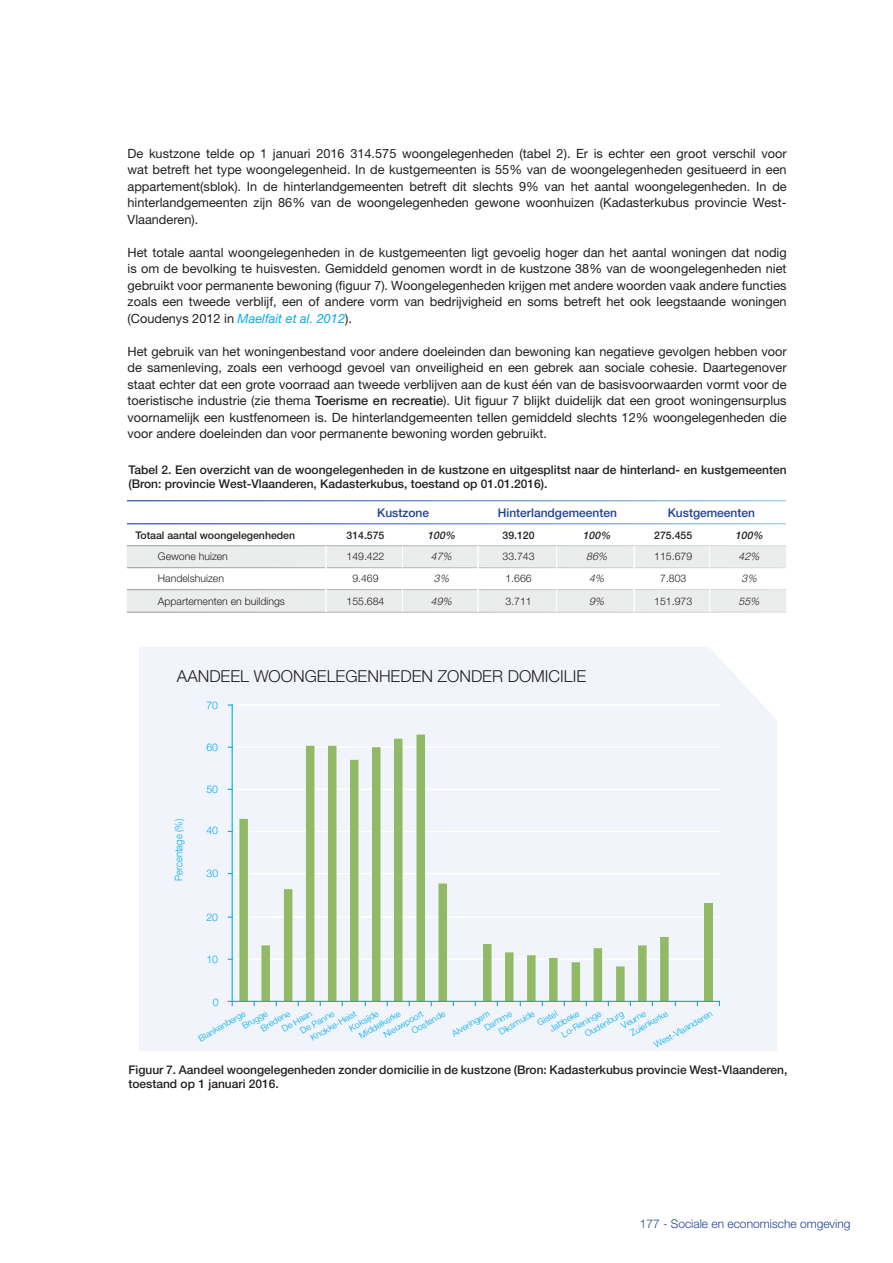
<style>
.page{position:relative;width:893px;height:1263px;background:#fff}
.page>*{position:absolute;margin:0;border:0;box-sizing:border-box;transform-origin:0 0}
.t1{font:300 16.5px "Helvetica Neue LT Pro";color:#231f20}
.t2{font:12.75px/16.5px "Helvetica Neue LT Pro";color:#231f20;text-align:justify}
.t3{font:500 12px/14.4px "Helvetica Neue LT Pro";color:#231f20}
.t4{font:500 12px "Helvetica Neue LT Pro";color:#21409a}
.t5{font:300 12px "Helvetica Neue LT Pro";color:#21409a}
.t6{font:300 10.5px "Helvetica Neue LT Pro";color:#231f20}
.t7{font:500 10.5px "Helvetica Neue LT Pro";color:#231f20}
.t8{font:italic 300 10.5px "Helvetica Neue LT Pro";color:#231f20}
.t9{font:300 10.5px "Helvetica Neue LT Pro";color:#00aeef}
.t10{font:300 10.5px "Helvetica Neue LT Pro";color:#00aeef;scale:.89 1}
.t11{font:italic 500 10.5px "Helvetica Neue LT Pro";color:#231f20}
.t12{font:300 8.85px "Helvetica Neue LT Pro";color:#00aeef}
.s1{font-style:italic;color:#00aeef}
.s2{font-weight:500}
</style>
<div class="page">
<svg style="left:127px;top:546px;width:659px;height:66px"></svg>
<hr style="left:477px;top:546px;width:2px;height:22px;background:#fff">
<hr style="left:477px;top:568px;width:2px;height:22px;background:#fff">
<hr style="left:477px;top:590px;width:2px;height:22px;background:#fff">
<hr style="left:633px;top:546px;width:2px;height:22px;background:#fff">
<hr style="left:633px;top:568px;width:2px;height:22px;background:#fff">
<hr style="left:633px;top:590px;width:2px;height:22px;background:#fff">
<hr style="left:325px;top:546px;width:2px;height:22px;background:#fff">
<hr style="left:325px;top:568px;width:2px;height:22px;background:#fff">
<hr style="left:325px;top:590px;width:2px;height:22px;background:#fff">
<div style="left:139px;top:647px;width:638px;height:404px;background:#f1f4fa"></div>
<hr style="left:232px;top:958px;width:487px;height:2px;background:#fff">
<hr style="left:232px;top:916px;width:487px;height:2px;background:#fff">
<hr style="left:232px;top:873px;width:487px;height:1px;background:#fff">
<hr style="left:232px;top:831px;width:487px;height:1px;background:#fff">
<hr style="left:232px;top:788px;width:487px;height:2px;background:#fff">
<hr style="left:232px;top:746px;width:487px;height:2px;background:#fff">
<hr style="left:232px;top:704px;width:487px;height:2px;background:#fff">
<hr style="left:232px;top:705px;width:1px;height:296px;background:#00aeef">
<svg style="left:228px;top:1001px;width:5px;height:4px"></svg>
<svg style="left:239px;top:734px;width:430px;height:267px;fill:#f1f4fa"></svg>
<div style="left:704px;top:903px;width:9px;height:98px;background:#90ba66"></div>
<hr style="left:232px;top:1001px;width:487px;height:1px;background:#00aeef">
<p class="t2" style="left:128px;top:145px;width:661px">De kustzone telde op 1 januari 2016 314.575 woongelegenheden (tabel 2). Er is echter een groot verschil voor wat betreft het type woongelegenheid. In de kustgemeenten is 55% van de woongelegenheden gesitueerd in een appartement(sblok). In de hinterlandgemeenten betreft dit slechts 9% van het aantal woongelegenheden. In de hinterlandgemeenten zijn 86% van de woongelegenheden gewone woonhuizen (Kadasterkubus provincie West-Vlaanderen).</p>
<p class="t2" style="left:128px;top:244px;width:661px">Het totale aantal woongelegenheden in de kustgemeenten ligt gevoelig hoger dan het aantal woningen dat nodig is om de bevolking te huisvesten. Gemiddeld genomen wordt in de kustzone 38% van de woongelegenheden niet gebruikt voor permanente bewoning (figuur 7). Woongelegenheden krijgen met andere woorden vaak andere functies zoals een tweede verblijf, een of andere vorm van bedrijvigheid en soms betreft het ook leegstaande woningen (Coudenys 2012 in <span class="s1">Maelfait et al. 2012</span>).</p>
<p class="t2" style="left:128px;top:343px;width:661px">Het gebruik van het woningenbestand voor andere doeleinden dan bewoning kan negatieve gevolgen hebben voor de samenleving, zoals een verhoogd gevoel van onveiligheid en een gebrek aan sociale cohesie. Daartegenover staat echter dat een grote voorraad aan tweede verblijven aan de kust één van de basisvoorwaarden vormt voor de toeristische industrie (zie thema <span class="s2">Toerisme en recreatie</span>). Uit figuur 7 blijkt duidelijk dat een groot woningensurplus voornamelijk een kustfenomeen is. De hinterlandgemeenten tellen gemiddeld slechts 12% woongelegenheden die voor andere doeleinden dan voor permanente bewoning worden gebruikt.</p>
<p class="t3" style="left:128px;top:462px;width:660px">Tabel 2. Een overzicht van de woongelegenheden in de kustzone en uitgesplitst naar de hinterland- en kustgemeenten (Bron: provincie West-Vlaanderen, Kadasterkubus, toestand op 01.01.2016).</p>
<p class="t4" style="left:377px;top:505px;width:54px">Kustzone</p>
<p class="t4" style="left:498px;top:505px;width:121px">Hinterlandgemeenten</p>
<p class="t4" style="left:668px;top:505px;width:89px">Kustgemeenten</p>
<p class="t7" style="left:135px;top:528px;width:161px">Totaal aantal woongelegenheden</p>
<p class="t7" style="left:346px;top:528px;width:39px">314.575</p>
<p class="t11" style="left:427px;top:528px;width:32px">100%</p>
<p class="t7" style="left:502px;top:528px;width:34px">39.120</p>
<p class="t11" style="left:583px;top:528px;width:32px">100%</p>
<p class="t7" style="left:654px;top:528px;width:39px">275.455</p>
<p class="t11" style="left:735px;top:528px;width:32px">100%</p>
<p class="t6" style="left:158px;top:550px;width:72px">Gewone huizen</p>
<p class="t6" style="left:346px;top:550px;width:39px">149.422</p>
<p class="t8" style="left:431px;top:550px;width:25px">47%</p>
<p class="t6" style="left:502px;top:550px;width:34px">33.743</p>
<p class="t8" style="left:586px;top:550px;width:25px">86%</p>
<p class="t6" style="left:654px;top:550px;width:39px">115.679</p>
<p class="t8" style="left:739px;top:550px;width:25px">42%</p>
<p class="t6" style="left:158px;top:572px;width:68px">Handelshuizen</p>
<p class="t6" style="left:352px;top:572px;width:28px">9.469</p>
<p class="t8" style="left:434px;top:572px;width:19px">3%</p>
<p class="t6" style="left:505px;top:572px;width:28px">1.666</p>
<p class="t8" style="left:589px;top:572px;width:19px">4%</p>
<p class="t6" style="left:660px;top:572px;width:28px">7.803</p>
<p class="t8" style="left:741px;top:572px;width:19px">3%</p>
<p class="t6" style="left:158px;top:594px;width:128px">Appartementen en buildings</p>
<p class="t6" style="left:346px;top:594px;width:39px">155.684</p>
<p class="t8" style="left:431px;top:594px;width:25px">49%</p>
<p class="t6" style="left:505px;top:594px;width:28px">3.711</p>
<p class="t8" style="left:589px;top:594px;width:19px">9%</p>
<p class="t6" style="left:654px;top:594px;width:39px">151.973</p>
<p class="t8" style="left:739px;top:594px;width:25px">55%</p>
<p class="t1" style="left:177px;top:666px;width:411px">AANDEEL WOONGELEGENHEDEN ZONDER DOMICILIE</p>
<p class="t9" style="left:206px;top:699px;width:13px">70</p>
<p class="t9" style="left:206px;top:741px;width:13px">60</p>
<p class="t10" style="left:172px;top:881px;width:71px;rotate:-90deg">Percentage (%)</p>
<p class="t9" style="left:206px;top:783px;width:13px">50</p>
<p class="t9" style="left:206px;top:824px;width:13px">40</p>
<p class="t9" style="left:207px;top:867px;width:13px">30</p>
<p class="t9" style="left:206px;top:910px;width:13px">20</p>
<p class="t9" style="left:206px;top:953px;width:13px">10</p>
<p class="t9" style="left:213px;top:995px;width:7px">0</p>
<p class="t12" style="left:497px;top:1028px;width:41px;rotate:-30deg">Diksmuide</p>
<p class="t12" style="left:535px;top:1019px;width:23px;rotate:-30deg">Gistel</p>
<p class="t12" style="left:309px;top:1034px;width:53px;rotate:-30deg">Knokke-Heist</p>
<p class="t12" style="left:382px;top:1030px;width:46px;rotate:-30deg">Nieuwpoort</p>
<p class="t12" style="left:197px;top:1034px;width:54px;rotate:-30deg">Blankenberge</p>
<p class="t12" style="left:240px;top:1022px;width:29px;rotate:-30deg">Brugge</p>
<p class="t12" style="left:259px;top:1024px;width:34px;rotate:-30deg">Bredene</p>
<p class="t12" style="left:547px;top:1024px;width:34px;rotate:-30deg">Jabbeke</p>
<p class="t12" style="left:298px;top:1027px;width:39px;rotate:-30deg">De Panne</p>
<p class="t12" style="left:560px;top:1030px;width:46px;rotate:-30deg">Lo-Reninge</p>
<p class="t12" style="left:347px;top:1024px;width:34px;rotate:-30deg">Koksijde</p>
<p class="t12" style="left:619px;top:1021px;width:28px;rotate:-30deg">Veurne</p>
<p class="t12" style="left:357px;top:1031px;width:48px;rotate:-30deg">Middelkerke</p>
<p class="t12" style="left:628px;top:1029px;width:43px;rotate:-30deg">Zuienkerke</p>
<p class="t12" style="left:409px;top:1027px;width:39px;rotate:-30deg">Oostende</p>
<p class="t12" style="left:450px;top:1029px;width:44px;rotate:-30deg">Alveringem</p>
<p class="t12" style="left:280px;top:1025px;width:35px;rotate:-30deg">De Haan</p>
<p class="t12" style="left:482px;top:1023px;width:32px;rotate:-30deg">Damme</p>
<p class="t12" style="left:583px;top:1030px;width:45px;rotate:-30deg">Oudenburg</p>
<p class="t12" style="left:652px;top:1041px;width:67px;rotate:-30deg">West-Vlaanderen</p>
<p class="t3" style="left:128px;top:1062px;width:661px">Figuur 7. Aandeel woongelegenheden zonder domicilie in de kustzone (Bron: Kadasterkubus provincie West-Vlaanderen, toestand op 1 januari 2016.</p>
<p class="t5" style="left:640px;top:1216px;width:212px">177 - Sociale en economische omgeving</p>
</div>
